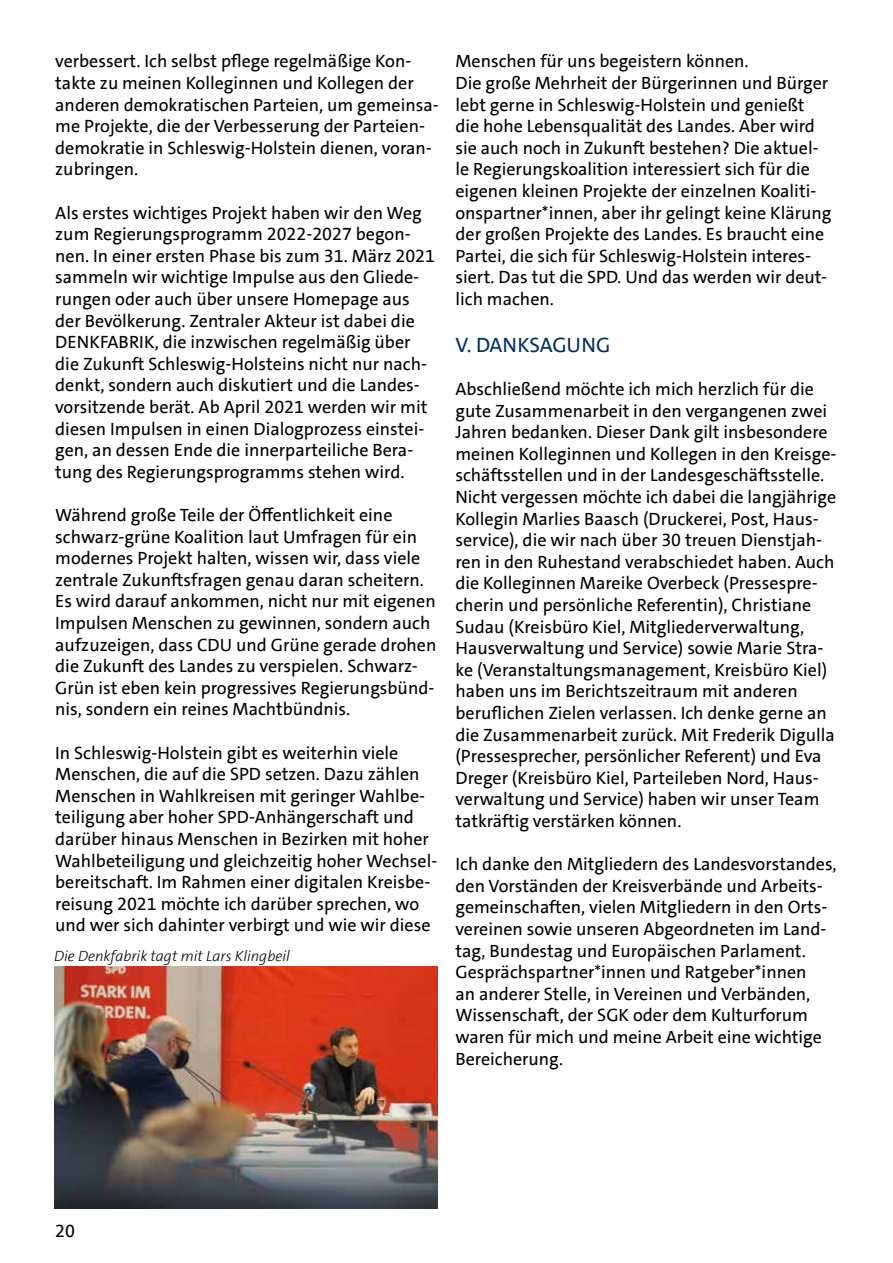
<style>
.page{position:relative;width:893px;height:1263px;background:#fff}
.page>*{position:absolute;margin:0;border:0;box-sizing:border-box;transform-origin:0 0}
.t1{font:21px "SPD The Sans Versal";color:#003063}
.t2{font:18px/21.6px "SPD The Sans";color:#000}
.t3{font:italic 300 15px "SPD The Sans";color:#000}
</style>
<div class="page">
<img style="left:54px;top:967px;width:383px;height:242px">
<p class="t2" style="left:55px;top:51px;width:385px">verbessert. Ich selbst pflege regelmäßige Kon&shy;takte zu meinen Kolleginnen und Kollegen der anderen demokratischen Parteien, um gemeinsa&shy;me Projekte, die der Verbesserung der Parteien&shy;demokratie in Schleswig-Holstein dienen, voran&shy;zubringen.</p>
<p class="t2" style="left:55px;top:202px;width:381px">Als erstes wichtiges Projekt haben wir den Weg zum Regierungsprogramm 2022-2027 begon&shy;nen. In einer ersten Phase bis zum 31. März 2021 sammeln wir wichtige Impulse aus den Gliede&shy;rungen oder auch über unsere Homepage aus der Bevölkerung. Zentraler Akteur ist dabei die DENKFABRIK, die inzwischen regelmäßig über die Zukunft Schleswig-Holsteins nicht nur nach&shy;denkt, sondern auch diskutiert und die Landes&shy;vorsitzende berät. Ab April 2021 werden wir mit diesen Impulsen in einen Dialogprozess einstei&shy;gen, an dessen Ende die innerparteiliche Bera&shy;tung des Regierungsprogramms stehen wird.</p>
<p class="t2" style="left:55px;top:504px;width:383px">Während große Teile der Öffentlichkeit eine schwarz-grüne Koalition laut Umfragen für ein modernes Projekt halten, wissen wir, dass viele zentrale Zukunftsfragen genau daran scheitern.<br>Es wird darauf ankommen, nicht nur mit eigenen Impulsen Menschen zu gewinnen, sondern auch aufzuzeigen, dass CDU und Grüne gerade drohen die Zukunft des Landes zu verspielen. Schwarz-Grün ist eben kein progressives Regierungsbünd&shy;nis, sondern ein reines Machtbündnis.</p>
<p class="t2" style="left:55px;top:742px;width:384px">In Schleswig-Holstein gibt es weiterhin viele Menschen, die auf die SPD setzen. Dazu zählen Menschen in Wahlkreisen mit geringer Wahlbe&shy;teiligung aber hoher SPD-Anhängerschaft und darüber hinaus Menschen in Bezirken mit hoher Wahlbeteiligung und gleichzeitig hoher Wechsel&shy;bereitschaft. Im Rahmen einer digitalen Kreisbe&shy;reisung 2021 möchte ich darüber sprechen, wo und wer sich dahinter verbirgt und wie wir diese</p>
<p class="t3" style="left:54px;top:946px;width:237px">Die Denkfabrik tagt mit Lars Klingbeil</p>
<p class="t2" style="left:455px;top:51px;width:377px">Menschen für uns begeistern können.<br>Die große Mehrheit der Bürgerinnen und Bürger lebt gerne in Schleswig-Holstein und genießt die hohe Lebensqualität des Landes. Aber wird sie auch noch in Zukunft bestehen? Die aktuel&shy;le Regierungskoalition interessiert sich für die eigenen kleinen Projekte der einzelnen Koaliti&shy;onspartner*innen, aber ihr gelingt keine Klärung der großen Projekte des Landes. Es braucht eine Partei, die sich für Schleswig-Holstein interes&shy;siert. Das tut die SPD. Und das werden wir deut&shy;lich machen.</p>
<p class="t1" style="left:455px;top:331px;width:156px">V. DANKSAGUNG</p>
<p class="t2" style="left:455px;top:378px;width:382px">Abschließend möchte ich mich herzlich für die gute Zusammenarbeit in den vergangenen zwei Jahren bedanken. Dieser Dank gilt insbesondere meinen Kolleginnen und Kollegen in den Kreisge&shy;schäftsstellen und in der Landesgeschäftsstelle.<br>Nicht vergessen möchte ich dabei die langjährige Kollegin Marlies Baasch (Druckerei, Post, Haus&shy;service), die wir nach über 30 treuen Dienstjah&shy;ren in den Ruhestand verabschiedet haben. Auch die Kolleginnen Mareike Overbeck (Pressespre&shy;cherin und persönliche Referentin), Christiane Sudau (Kreisbüro Kiel, Mitgliederverwaltung, Hausverwaltung und Service) sowie Marie Stra&shy;ke (Veranstaltungsmanagement, Kreisbüro Kiel) haben uns im Berichtszeitraum mit anderen beruflichen Zielen verlassen. Ich denke gerne an die Zusammenarbeit zurück. Mit Frederik Digulla (Pressesprecher, persönlicher Referent) und Eva Dreger (Kreisbüro Kiel, Parteileben Nord, Haus&shy;verwaltung und Service) haben wir unser Team tatkräftig verstärken können.</p>
<p class="t2" style="left:455px;top:853px;width:383px">Ich danke den Mitgliedern des Landesvorstandes, den Vorständen der Kreisverbände und Arbeits&shy;gemeinschaften, vielen Mitgliedern in den Orts&shy;vereinen sowie unseren Abgeordneten im Land&shy;tag, Bundestag und Europäischen Parlament.<br>Gesprächspartner*innen und Ratgeber*innen<br>an anderer Stelle, in Vereinen und Verbänden, Wissenschaft, der SGK oder dem Kulturforum waren für mich und meine Arbeit eine wichtige Bereicherung.</p>
<p class="t2" style="left:55px;top:1220px;width:21px">20</p>
</div>
